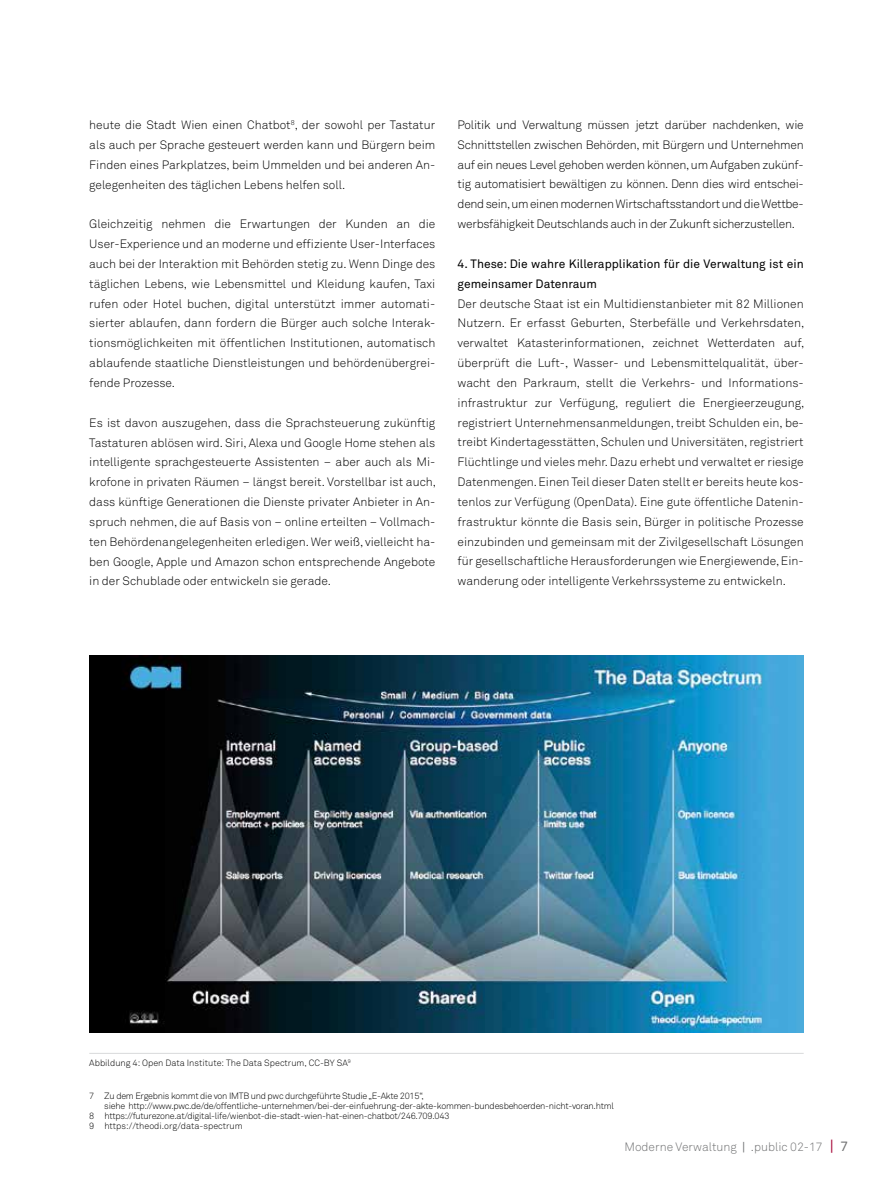
<style>
.page{position:relative;width:893px;height:1191px;background:#fff}
.page>*{position:absolute;margin:0;border:0;box-sizing:border-box;transform-origin:0 0}
.t1{font:300 12px/19.8px "Akkurat Std";color:#000;text-align:justify}
.t2{font:12px/19.8px "Akkurat Std";color:#000}
.t3{font:300 12px "Akkurat Std";color:#707172}
.t4{font:300 9px "Akkurat Std";letter-spacing:-.025em;color:#000}
.t5{font:300 9px "Akkurat Std";color:#000}
.s1{font-weight:400}
.s2{font-weight:400;font-size:15px;color:#a40133}
.s3{font-weight:400;font-size:13.5px}
</style>
<div class="page">
<img style="left:89px;top:656px;width:715px;height:376px">
<hr style="left:89px;top:1053px;width:715px;height:1px;background:#d9dadb">
<p class="t1" style="left:89px;top:115px;width:348px">heute die Stadt Wien einen Chatbot<sup>8</sup>, der sowohl per Tastatur als auch per Sprache gesteuert werden kann und Bürgern beim Finden eines Parkplatzes, beim U mmelden und bei anderen An&shy;gelegenheiten des täglichen Lebens helfen soll.</p>
<p class="t1" style="left:89px;top:214px;width:348px">Gleichzeitig nehmen die Erwartungen der Kunden an die User-Experience und an moderne und effiziente User-I nterfaces auch bei der I nteraktion mit Behörden stetig zu. Wenn Dinge des täglichen Lebens, wie Lebensmittel und Kleidung kaufen, Taxi rufen oder Hotel buchen, digital unterstützt immer automati&shy;sierter ablaufen, dann fordern die Bürger auch solche I nterak&shy;tionsmöglichkeiten mit öffentlichen I nstitutionen, automatisch ablaufende staatliche Dienstleistungen und behördenübergrei&shy;fende Prozesse.</p>
<p class="t1" style="left:89px;top:412px;width:348px">Es ist davon auszugehen, dass die Sprachsteuerung zukünftig Tastaturen ablösen wird. Siri, Alexa und Google H ome stehen als intelligente sprachgesteuerte Assistenten – aber auch als M i&shy;krofone in privaten Räumen – längst bereit. Vorstellbar ist auch, dass künftige Generationen die Dienste privater Anbieter in An&shy;spruch nehmen, die auf Basis von – online erteilten – Vollmach&shy;ten Behördenangelegenheiten erledigen. Wer weiß, vielleicht ha&shy;ben Google, Apple und Amazon schon entsprechende Angebote in der Schublade oder entwickeln sie gerade.</p>
<p class="t1" style="left:458px;top:115px;width:348px">Politik und Verwaltung müssen jetzt darüber nachdenken, wie Schnittstellen zwischen Behörden, mit Bürgern und U nternehmen auf ein neues Level gehoben werden können, um Aufgaben zukünf&shy;tig automatisiert bewältigen zu können. Denn dies wird entschei&shy;dend sein, um einen modernen Wirtschaftsstandort und die Wettbe&shy;werbsfähigkeit Deutschlands auch in der Zukunft sicherzustellen.</p>
<p class="t2" style="left:458px;top:254px;width:348px">4. These: Die wahre Killerapplikation für die Verwaltung ist ein gemeinsamer Datenraum</p>
<p class="t1" style="left:458px;top:293px;width:348px">Der deutsche Staat ist ein M ultidienstanbieter mit 82 M illionen N utzern. Er erfasst Geburten, Sterbefälle und Verkehrsdaten, verwaltet Katasterinformationen, zeichnet Wetterdaten auf, überprüft die Luft-, Wasser- und Lebensmittelqualität, über&shy;wacht den Parkraum, stellt die Verkehrs- und I nformations&shy;infrastruktur zur Verfügung, reguliert die Energieerzeugung, registriert U nternehmensanmeldungen, treibt Schulden ein, be&shy;treibt Kindertagesstätten, Schulen und U niversitäten, registriert Flüchtlinge und vieles mehr. Dazu erhebt und verwaltet er riesige Datenmengen. Einen Teil dieser Daten stellt er bereits heute kos&shy;tenlos zur Verfügung (OpenData). Eine gute öffentliche Datenin&shy;frastruktur könnte die Basis sein, Bürger in politische Prozesse einzubinden und gemeinsam mit der Zivilgesellschaft Lösungen für gesellschaftliche Herausforderungen wie Energiewende, Ein&shy;wanderung oder intelligente Verkehrssysteme zu entwickeln.</p>
<p class="t5" style="left:89px;top:1057px;width:263px">Abbildung 4: Open Data I nstitute: The Data Spectrum, CC-BY SA<sup>9</sup></p>
<p class="t4" style="left:89px;top:1090px;width:336px">7 Zu dem Ergebnis kommt die von IMTB und pwc durchgeführte Studie „E-Akte 2015“,</p>
<p class="t4" style="left:104px;top:1100px;width:511px">siehe http://www.pwc.de/de/offentliche-unternehmen/bei-der-einfuehrung-der-akte-kommen-bundesbehoerden-nicht-voran.html</p>
<p class="t4" style="left:89px;top:1110px;width:362px">8 https://futurezone.at/digital-life/wienbot-die-stadt-wien-hat-einen-chatbot/246.709.043</p>
<p class="t4" style="left:89px;top:1120px;width:155px">9 https://theodi.org/data-spectrum</p>
<p class="t3" style="left:624px;top:1140px;width:225px">Moderne Verwaltung <span class="s1">|</span> .public 02-17 <span class="s2">|</span> <span class="s3">7</span></p>
</div>
